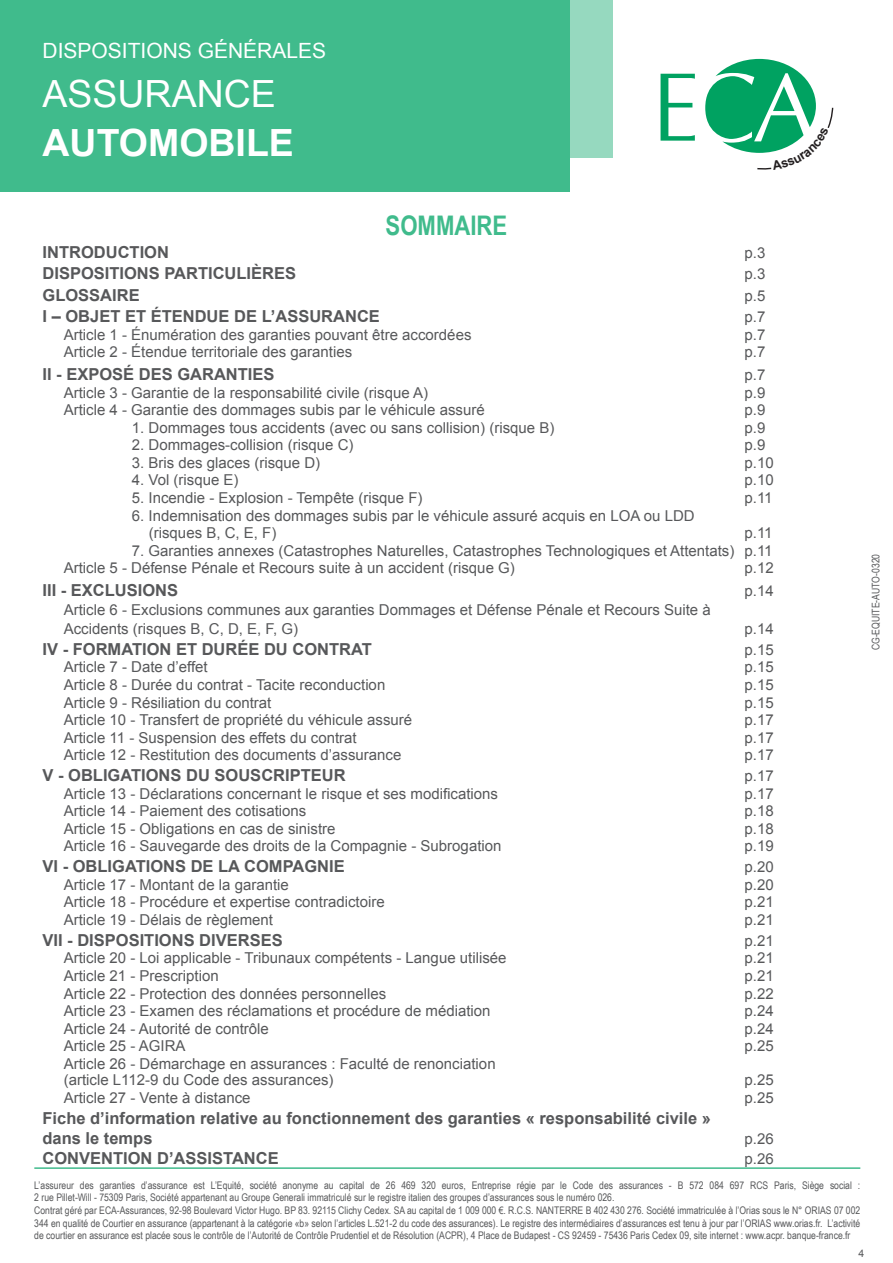
<style>
.page{position:relative;width:893px;height:1263px;background:#fff}
.page>*{position:absolute;margin:0;border:0;box-sizing:border-box;transform-origin:0 0}
.t1{font:700 37.5px "Arial";color:#fff}
.t2{font:37.5px "Arial";color:#fff}
.t3{font:700 27px "Arial Narrow";color:#40bb8c}
.t4{font:21px "Arial";color:#fff}
.t5{font:700 16.5px/19.8px "Arial";color:#57585a}
.Titre_niveau_2_somma{font:15px/16.5px "Arial";color:#57585a}
.t6{font:10.5px/12.6px "Arial Narrow";color:#57585a}
.t7{font:10.5px "Arial";color:#57585a}
</style>
<div class="page">
<hr style="left:34px;top:1167px;width:826px;height:2px;background:#40bb8c">
<div style="left:0;top:0;width:569px;height:191px;background:#40bb8c"></div>
<div style="left:569px;top:0;width:44px;height:158px;background:#96d9bf"></div>
<svg style="left:660px;top:74px;width:35px;height:67px"></svg>
<svg style="left:705px;top:59px;width:129px;height:111px"></svg>
<p class="t4" style="left:43px;top:37px;width:285px">DISPOSITIONS GÉNÉRALES</p>
<p class="t2" style="left:43px;top:69px;width:235px">ASSURANCE</p>
<p class="t1" style="left:43px;top:118px;width:253px">AUTOMOBILE</p>
<p class="t3" style="left:386px;top:205px;width:123px">SOMMAIRE</p>
<p class="t5" style="left:43px;top:243px;width:128px">INTRODUCTION</p>
<p class="Titre_niveau_2_somma" style="left:745px;top:244px;width:22px">p.3</p>
<p class="t5" style="left:43px;top:263px;width:255px">DISPOSITIONS PARTICULIÈRES</p>
<p class="Titre_niveau_2_somma" style="left:745px;top:265px;width:22px">p.3</p>
<p class="t5" style="left:43px;top:286px;width:99px">GLOSSAIRE</p>
<p class="Titre_niveau_2_somma" style="left:745px;top:288px;width:22px">p.5</p>
<p class="t5" style="left:43px;top:307px;width:339px">I – OBJET ET ÉTENDUE DE L’ASSURANCE</p>
<p class="Titre_niveau_2_somma" style="left:745px;top:309px;width:22px">p.7</p>
<p class="Titre_niveau_2_somma" style="left:64px;top:326px;width:409px">Article 1 - Énumération des garanties pouvant être accordées</p>
<p class="Titre_niveau_2_somma" style="left:745px;top:326px;width:22px">p.7</p>
<p class="Titre_niveau_2_somma" style="left:64px;top:344px;width:290px">Article 2 - Étendue territoriale des garanties</p>
<p class="Titre_niveau_2_somma" style="left:745px;top:344px;width:22px">p.7</p>
<p class="t5" style="left:43px;top:365px;width:233px">II - EXPOSÉ DES GARANTIES</p>
<p class="Titre_niveau_2_somma" style="left:745px;top:367px;width:22px">p.7</p>
<p class="Titre_niveau_2_somma" style="left:64px;top:384px;width:366px">Article 3 - Garantie de la responsabilité civile (risque A)</p>
<p class="Titre_niveau_2_somma" style="left:745px;top:384px;width:22px">p.9</p>
<p class="Titre_niveau_2_somma" style="left:64px;top:402px;width:422px">Article 4 - Garantie des dommages subis par le véhicule assuré</p>
<p class="Titre_niveau_2_somma" style="left:745px;top:402px;width:22px">p.9</p>
<p class="Titre_niveau_2_somma" style="left:132px;top:419px;width:424px">1. Dommages tous accidents (avec ou sans collision) (risque B)</p>
<p class="Titre_niveau_2_somma" style="left:745px;top:419px;width:22px">p.9</p>
<p class="Titre_niveau_2_somma" style="left:132px;top:437px;width:223px">2. Dommages-collision (risque C)</p>
<p class="Titre_niveau_2_somma" style="left:745px;top:437px;width:22px">p.9</p>
<p class="Titre_niveau_2_somma" style="left:132px;top:454px;width:190px">3. Bris des glaces (risque D)</p>
<p class="Titre_niveau_2_somma" style="left:745px;top:454px;width:31px">p.10</p>
<p class="Titre_niveau_2_somma" style="left:132px;top:472px;width:108px">4. Vol (risque E)</p>
<p class="Titre_niveau_2_somma" style="left:745px;top:472px;width:31px">p.10</p>
<p class="Titre_niveau_2_somma" style="left:132px;top:490px;width:292px">5. Incendie - Explosion - Tempête (risque F)</p>
<p class="Titre_niveau_2_somma" style="left:745px;top:490px;width:30px">p.11</p>
<p class="Titre_niveau_2_somma" style="left:132px;top:507px;width:564px">6. Indemnisation des dommages subis par le véhicule assuré acquis en LOA ou LDD</p>
<p class="Titre_niveau_2_somma" style="left:149px;top:525px;width:129px">(risques B, C, E, F)</p>
<p class="Titre_niveau_2_somma" style="left:745px;top:525px;width:30px">p.11</p>
<p class="Titre_niveau_2_somma" style="left:132px;top:542px;width:642px">7. Garanties annexes (Catastrophes Naturelles, Catastrophes Technologiques et Attentats) p.11</p>
<p class="Titre_niveau_2_somma" style="left:64px;top:560px;width:453px">Article 5 - Défense Pénale et Recours suite à un accident (risque G)</p>
<p class="Titre_niveau_2_somma" style="left:745px;top:560px;width:31px">p.12</p>
<p class="t5" style="left:43px;top:581px;width:137px">III - EXCLUSIONS</p>
<p class="Titre_niveau_2_somma" style="left:745px;top:582px;width:31px">p.14</p>
<p class="Titre_niveau_2_somma" style="left:64px;top:602px;width:648px">Article 6 - Exclusions communes aux garanties Dommages et Défense Pénale et Recours Suite à</p>
<p class="Titre_niveau_2_somma" style="left:64px;top:621px;width:236px">Accidents (risques B, C, D, E, F, G)</p>
<p class="Titre_niveau_2_somma" style="left:745px;top:621px;width:31px">p.14</p>
<p class="t5" style="left:43px;top:640px;width:331px">IV - FORMATION ET DURÉE DU CONTRAT</p>
<p class="Titre_niveau_2_somma" style="left:745px;top:641px;width:31px">p.15</p>
<p class="Titre_niveau_2_somma" style="left:64px;top:659px;width:145px">Article 7 - Date d’effet</p>
<p class="Titre_niveau_2_somma" style="left:745px;top:659px;width:31px">p.15</p>
<p class="Titre_niveau_2_somma" style="left:64px;top:677px;width:323px">Article 8 - Durée du contrat - Tacite reconduction</p>
<p class="Titre_niveau_2_somma" style="left:745px;top:677px;width:31px">p.15</p>
<p class="Titre_niveau_2_somma" style="left:64px;top:694px;width:209px">Article 9 - Résiliation du contrat</p>
<p class="Titre_niveau_2_somma" style="left:745px;top:694px;width:31px">p.15</p>
<p class="Titre_niveau_2_somma" style="left:64px;top:712px;width:350px">Article 10 - Transfert de propriété du véhicule assuré</p>
<p class="Titre_niveau_2_somma" style="left:745px;top:712px;width:31px">p.17</p>
<p class="Titre_niveau_2_somma" style="left:64px;top:729px;width:294px">Article 11 - Suspension des effets du contrat</p>
<p class="Titre_niveau_2_somma" style="left:745px;top:729px;width:31px">p.17</p>
<p class="Titre_niveau_2_somma" style="left:64px;top:747px;width:339px">Article 12 - Restitution des documents d’assurance</p>
<p class="Titre_niveau_2_somma" style="left:745px;top:747px;width:31px">p.17</p>
<p class="t5" style="left:43px;top:766px;width:305px">V - OBLIGATIONS DU SOUSCRIPTEUR</p>
<p class="Titre_niveau_2_somma" style="left:745px;top:768px;width:31px">p.17</p>
<p class="Titre_niveau_2_somma" style="left:64px;top:785px;width:436px">Article 13 - Déclarations concernant le risque et ses modifications</p>
<p class="Titre_niveau_2_somma" style="left:745px;top:785px;width:31px">p.17</p>
<p class="Titre_niveau_2_somma" style="left:64px;top:803px;width:244px">Article 14 - Paiement des cotisations</p>
<p class="Titre_niveau_2_somma" style="left:745px;top:803px;width:31px">p.18</p>
<p class="Titre_niveau_2_somma" style="left:64px;top:820px;width:273px">Article 15 - Obligations en cas de sinistre</p>
<p class="Titre_niveau_2_somma" style="left:745px;top:820px;width:31px">p.18</p>
<p class="Titre_niveau_2_somma" style="left:64px;top:838px;width:439px">Article 16 - Sauvegarde des droits de la Compagnie - Subrogation</p>
<p class="Titre_niveau_2_somma" style="left:745px;top:838px;width:31px">p.19</p>
<p class="t5" style="left:43px;top:857px;width:304px">VI - OBLIGATIONS DE LA COMPAGNIE</p>
<p class="Titre_niveau_2_somma" style="left:745px;top:859px;width:31px">p.20</p>
<p class="Titre_niveau_2_somma" style="left:64px;top:876px;width:227px">Article 17 - Montant de la garantie</p>
<p class="Titre_niveau_2_somma" style="left:745px;top:876px;width:31px">p.20</p>
<p class="Titre_niveau_2_somma" style="left:64px;top:894px;width:322px">Article 18 - Procédure et expertise contradictoire</p>
<p class="Titre_niveau_2_somma" style="left:745px;top:894px;width:31px">p.21</p>
<p class="Titre_niveau_2_somma" style="left:64px;top:911px;width:211px">Article 19 - Délais de règlement</p>
<p class="Titre_niveau_2_somma" style="left:745px;top:911px;width:31px">p.21</p>
<p class="t5" style="left:43px;top:931px;width:242px">VII - DISPOSITIONS DIVERSES</p>
<p class="Titre_niveau_2_somma" style="left:745px;top:932px;width:31px">p.21</p>
<p class="Titre_niveau_2_somma" style="left:64px;top:950px;width:444px">Article 20 - Loi applicable - Tribunaux compétents - Langue utilisée</p>
<p class="Titre_niveau_2_somma" style="left:745px;top:950px;width:31px">p.21</p>
<p class="Titre_niveau_2_somma" style="left:64px;top:967px;width:157px">Article 21 - Prescription</p>
<p class="Titre_niveau_2_somma" style="left:745px;top:967px;width:31px">p.21</p>
<p class="Titre_niveau_2_somma" style="left:64px;top:985px;width:324px">Article 22 - Protection des données personnelles</p>
<p class="Titre_niveau_2_somma" style="left:745px;top:985px;width:31px">p.22</p>
<p class="Titre_niveau_2_somma" style="left:64px;top:1003px;width:428px">Article 23 - Examen des réclamations et procédure de médiation</p>
<p class="Titre_niveau_2_somma" style="left:745px;top:1003px;width:31px">p.24</p>
<p class="Titre_niveau_2_somma" style="left:64px;top:1020px;width:207px">Article 24 - Autorité de contrôle</p>
<p class="Titre_niveau_2_somma" style="left:745px;top:1020px;width:31px">p.24</p>
<p class="Titre_niveau_2_somma" style="left:64px;top:1038px;width:123px">Article 25 - AGIRA</p>
<p class="Titre_niveau_2_somma" style="left:745px;top:1038px;width:31px">p.25</p>
<p class="Titre_niveau_2_somma" style="left:64px;top:1055px;width:433px">Article 26 - Démarchage en assurances : Faculté de renonciation (article L112-9 du Code des assurances)</p>
<p class="Titre_niveau_2_somma" style="left:745px;top:1072px;width:31px">p.25</p>
<p class="Titre_niveau_2_somma" style="left:64px;top:1089px;width:188px">Article 27 - Vente à distance</p>
<p class="Titre_niveau_2_somma" style="left:745px;top:1089px;width:31px">p.25</p>
<p class="t5" style="left:43px;top:1108px;width:670px">Fiche d’information relative au fonctionnement des garanties « responsabilité civile » dans le temps</p>
<p class="Titre_niveau_2_somma" style="left:745px;top:1130px;width:31px">p.26</p>
<p class="t5" style="left:43px;top:1149px;width:238px">CONVENTION D’ASSISTANCE</p>
<p class="Titre_niveau_2_somma" style="left:745px;top:1151px;width:31px">p.26</p>
<p class="t6" style="left:34px;top:1178px;width:827px">L’assureur des garanties d’assurance est L’Equité, société anonyme au capital de 26 469 320 euros, Entreprise régie par le Code des assurances - B 572 084 697 RCS Paris, Siège social :<br>2 rue Pillet-Will - 75309 Paris, Société appartenant au Groupe Generali immatriculé sur le registre italien des groupes d’assurances sous le numéro 026.<br>Contrat géré par ECA-Assurances, 92-98 Boulevard Victor Hugo. BP 83. 92115 Clichy Cedex. SA au capital de 1 009 000 €. R.C.S. NANTERRE B 402 430 276. Société immatriculée à l’Orias sous le N° ORIAS 07 002<br>344 en qualité de Courtier en assurance (appartenant à la catégorie «b» selon l’articles L.521-2 du code des assurances). Le registre des intermédiaires d’assurances est tenu à jour par l’ORIAS www.orias.fr. L’activité de courtier en assurance est placée sous le contrôle de l’Autorité de Contrôle Prudentiel et de Résolution (ACPR), 4 Place de Budapest - CS 92459 - 75436 Paris Cedex 09, site internet : www.acpr. banque-france.fr</p>
<p class="t6" style="left:869px;top:650px;width:98px;rotate:-90deg">CG-EQUITE-AUTO-0320</p>
<p class="t7" style="left:858px;top:1246px;width:7px">4</p>
</div>
